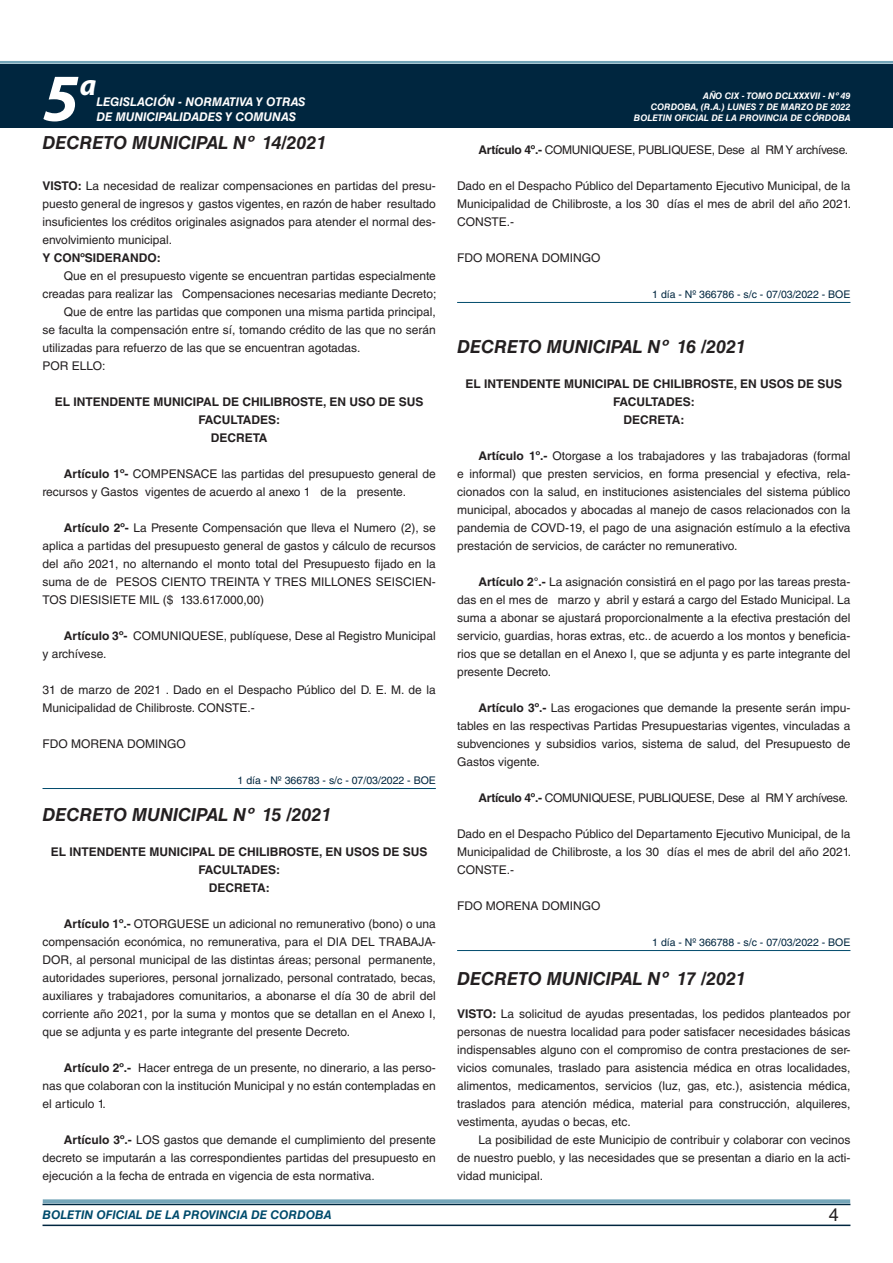
<style>
.page{position:relative;width:893px;height:1263px;background:#fff}
.page>*{position:absolute;margin:0;border:0;box-sizing:border-box;transform-origin:0 0}
.t1{font:italic 700 67.5px "Myriad Pro";color:#fff}
.t2{font:italic 700 30px "Myriad Pro";color:#fff}
.NOMBRE_DE_MINISTERIO{font:italic 700 18px "Helvetica LT Std";color:#231f20}
.t3{font:18px "Helvetica LT Std";color:#231f20}
.TEXTO_BASE{font:12px/18px "Helvetica LT Std";color:#231f20;text-align:justify}
.RESUELVE{font:700 12px/18px "Helvetica LT Std";color:#231f20;text-align:center}
.TEXTO_BASE-2{font:12px "Helvetica LT Std";letter-spacing:-.025em;color:#231f20}
.t4{font:italic 700 12px "Helvetica LT Std";color:#fff}
.t5{font:italic 700 12px "Helvetica LT Std";color:#004b6c}
.TEXTO_BASE-3{font:700 12px "Helvetica LT Std";color:#231f20}
.FECHA_DE_VENCIMIENTO{font:10.5px "Helvetica LT Std";color:#00263f}
.t6{font:italic 700 9px/10.8px "Helvetica LT Std";color:#fff;text-align:right}
.s1{font-weight:700}
</style>
<div class="page">
<div style="left:0;top:61px;width:893px;height:6px;background:#fff;opacity:.75"></div>
<div style="left:0;top:64px;width:893px;height:64px;background:#00263f"></div>
<hr style="left:43px;top:1224px;width:807px;height:2px;background:#00263f">
<div style="left:42px;top:1198px;width:809px;height:8px;background:#fff;opacity:.75"></div>
<hr style="left:43px;top:788px;width:393px;height:1px;background:#004b6c">
<hr style="left:457px;top:302px;width:393px;height:1px;background:#004b6c">
<hr style="left:457px;top:950px;width:393px;height:1px;background:#004b6c">
<h1 class="t1" style="left:43px;top:54px;width:38px">5</h1>
<h2 class="t2" style="left:80px;top:66px;width:18px">a</h2>
<p class="t4" style="left:96px;top:95px;width:211px">LEGISLACIÓN - NORMATIVA Y OTRAS</p>
<p class="t4" style="left:96px;top:109px;width:201px">DE MUNICIPALIDADES Y COMUNAS</p>
<p class="NOMBRE_DE_MINISTERIO" style="left:43px;top:132px;width:286px">DECRETO MUNICIPAL Nº 14/2021</p>
<p class="TEXTO_BASE" style="left:43px;top:177px;width:395px"><span class="s1">VISTO:</span> La necesidad de realizar compensaciones en partidas del presu&shy;puesto general de ingresos y gastos vigentes, en razón de haber resultado insuficientes los créditos originales asignados para atender el normal des&shy;envolvimiento municipal.</p>
<p class="TEXTO_BASE-3" style="left:43px;top:250px;width:120px">Y CONºSIDERANDO:</p>
<p class="TEXTO_BASE" style="left:43px;top:267px;width:395px;text-align:right">Que en el presupuesto vigente se encuentran partidas especialmente creadas para realizar las Compensaciones necesarias mediante Decreto;</p>
<p class="TEXTO_BASE" style="left:43px;top:303px;width:395px;text-indent:21px">Que de entre las partidas que componen una misma partida principal, se faculta la compensación entre sí, tomando crédito de las que no serán utilizadas para refuerzo de las que se encuentran agotadas.</p>
<p class="TEXTO_BASE" style="left:43px;top:357px;width:64px">POR ELLO:</p>
<p class="RESUELVE" style="left:55px;top:392px;width:370px">EL INTENDENTE MUNICIPAL DE CHILIBROSTE, EN USO DE SUS<br>FACULTADES:</p>
<p class="RESUELVE" style="left:211px;top:428px;width:58px">DECRETA</p>
<p class="TEXTO_BASE" style="left:43px;top:465px;width:395px;text-indent:21px"><span class="s1">Artículo 1º-</span> COMPENSACE las partidas del presupuesto general de recursos y Gastos vigentes de acuerdo al anexo 1 de la presente.</p>
<p class="TEXTO_BASE" style="left:43px;top:519px;width:395px;text-indent:21px"><span class="s1">Artículo 2º-</span> La Presente Compensación que lleva el Numero (2), se aplica a partidas del presupuesto general de gastos y cálculo de recursos del año 2021, no alternando el monto total del Presupuesto fijado en la suma de de PESOS CIENTO TREINTA Y TRES MILLONES SEISCIEN-TOS DIESISIETE MIL ($ 133.617.000,00)</p>
<p class="TEXTO_BASE" style="left:43px;top:627px;width:395px;text-indent:21px"><span class="s1">Artículo 3º-</span> COMUNIQUESE, publíquese, Dese al Registro Municipal y archívese.</p>
<p class="TEXTO_BASE" style="left:43px;top:681px;width:395px">31 de marzo de 2021 . Dado en el Despacho Público del D. E. M. de la<br>Municipalidad de Chilibroste. CONSTE.-</p>
<p class="TEXTO_BASE" style="left:43px;top:735px;width:145px">FDO MORENA DOMINGO</p>
<p class="FECHA_DE_VENCIMIENTO" style="left:238px;top:774px;width:200px">1 día - Nº 366783 - s/c - 07/03/2022 - BOE</p>
<p class="NOMBRE_DE_MINISTERIO" style="left:43px;top:804px;width:291px">DECRETO MUNICIPAL Nº 15 /2021</p>
<p class="RESUELVE" style="left:51px;top:842px;width:378px">EL INTENDENTE MUNICIPAL DE CHILIBROSTE, EN USOS DE SUS<br>FACULTADES:</p>
<p class="RESUELVE" style="left:209px;top:878px;width:62px">DECRETA:</p>
<p class="TEXTO_BASE" style="left:43px;top:915px;width:395px;text-indent:21px"><span class="s1">Artículo 1º.-</span> OTORGUESE un adicional no remunerativo (bono) o una compensación económica, no remunerativa, para el DIA DEL TRABAJA-DOR, al personal municipal de las distintas áreas; personal permanente, autoridades superiores, personal jornalizado, personal contratado, becas, auxiliares y trabajadores comunitarios, a abonarse el día 30 de abril del corriente año 2021, por la suma y montos que se detallan en el Anexo I, que se adjunta y es parte integrante del presente Decreto.</p>
<p class="TEXTO_BASE" style="left:43px;top:1059px;width:395px;text-indent:21px"><span class="s1">Artículo 2º.-</span> Hacer entrega de un presente, no dinerario, a las perso&shy;nas que colaboran con la institución Municipal y no están contempladas en el articulo 1.</p>
<p class="TEXTO_BASE" style="left:43px;top:1131px;width:395px;text-indent:21px"><span class="s1">Artículo 3º.-</span> LOS gastos que demande el cumplimiento del presente decreto se imputarán a las correspondientes partidas del presupuesto en ejecución a la fecha de entrada en vigencia de esta normativa.</p>
<p class="t6" style="left:634px;top:91px;width:218px">AÑO CIX - TOMO DCLXXXVII - Nº 49<br>CORDOBA, (R.A.) LUNES 7 DE MARZO DE 2022<br>BOLETIN OFICIAL DE LA PROVINCIA DE CÓRDOBA</p>
<p class="TEXTO_BASE-2" style="left:478px;top:143px;width:371px"><span class="s1">Artículo 4º.-</span> COMUNIQUESE, PUBLIQUESE, Dese al RM Y archívese.</p>
<p class="TEXTO_BASE" style="left:457px;top:177px;width:395px">Dado en el Despacho Público del Departamento Ejecutivo Municipal, de la Municipalidad de Chilibroste, a los 30 días el mes de abril del año 2021.<br>CONSTE.-</p>
<p class="TEXTO_BASE" style="left:457px;top:249px;width:145px">FDO MORENA DOMINGO</p>
<p class="FECHA_DE_VENCIMIENTO" style="left:652px;top:288px;width:200px">1 día - Nº 366786 - s/c - 07/03/2022 - BOE</p>
<p class="NOMBRE_DE_MINISTERIO" style="left:457px;top:336px;width:291px">DECRETO MUNICIPAL Nº 16 /2021</p>
<p class="RESUELVE" style="left:465px;top:374px;width:378px">EL INTENDENTE MUNICIPAL DE CHILIBROSTE, EN USOS DE SUS<br>FACULTADES:</p>
<p class="RESUELVE" style="left:624px;top:410px;width:62px">DECRETA:</p>
<p class="TEXTO_BASE" style="left:457px;top:447px;width:395px;text-indent:21px"><span class="s1">Artículo 1º.-</span> Otorgase a los trabajadores y las trabajadoras (formal e informal) que presten servicios, en forma presencial y efectiva, rela&shy;cionados con la salud, en instituciones asistenciales del sistema público municipal, abocados y abocadas al manejo de casos relacionados con la pandemia de COVD-19, el pago de una asignación estímulo a la efectiva prestación de servicios, de carácter no remunerativo.</p>
<p class="TEXTO_BASE" style="left:457px;top:573px;width:395px;text-indent:21px"><span class="s1">Artículo 2°.-</span> La asignación consistirá en el pago por las tareas presta&shy;das en el mes de marzo y abril y estará a cargo del Estado Municipal. La suma a abonar se ajustará proporcionalmente a la efectiva prestación del servicio, guardias, horas extras, etc.. de acuerdo a los montos y beneficia&shy;rios que se detallan en el Anexo I, que se adjunta y es parte integrante del presente Decreto.</p>
<p class="TEXTO_BASE" style="left:457px;top:699px;width:395px;text-indent:21px"><span class="s1">Artículo 3º.-</span> Las erogaciones que demande la presente serán impu&shy;tables en las respectivas Partidas Presupuestarias vigentes, vinculadas a subvenciones y subsidios varios, sistema de salud, del Presupuesto de Gastos vigente.</p>
<p class="TEXTO_BASE-2" style="left:478px;top:791px;width:371px"><span class="s1">Artículo 4º.-</span> COMUNIQUESE, PUBLIQUESE, Dese al RM Y archívese.</p>
<p class="TEXTO_BASE" style="left:457px;top:825px;width:395px">Dado en el Despacho Público del Departamento Ejecutivo Municipal, de la Municipalidad de Chilibroste, a los 30 días el mes de abril del año 2021.<br>CONSTE.-</p>
<p class="TEXTO_BASE" style="left:457px;top:897px;width:145px">FDO MORENA DOMINGO</p>
<p class="FECHA_DE_VENCIMIENTO" style="left:652px;top:936px;width:200px">1 día - Nº 366788 - s/c - 07/03/2022 - BOE</p>
<p class="NOMBRE_DE_MINISTERIO" style="left:457px;top:967px;width:291px">DECRETO MUNICIPAL Nº 17 /2021</p>
<p class="TEXTO_BASE" style="left:457px;top:1005px;width:395px"><span class="s1">VISTO:</span> La solicitud de ayudas presentadas, los pedidos planteados por personas de nuestra localidad para poder satisfacer necesidades básicas indispensables alguno con el compromiso de contra prestaciones de ser&shy;vicios comunales, traslado para asistencia médica en otras localidades, alimentos, medicamentos, servicios (luz, gas, etc.), asistencia médica, traslados para atención médica, material para construcción, alquileres, vestimenta, ayudas o becas, etc.</p>
<p class="TEXTO_BASE" style="left:457px;top:1131px;width:395px;text-indent:21px">La posibilidad de este Municipio de contribuir y colaborar con vecinos de nuestro pueblo, y las necesidades que se presentan a diario en la acti&shy;vidad municipal.</p>
<p class="t5" style="left:43px;top:1208px;width:290px">BOLETIN OFICIAL DE LA PROVINCIA DE CORDOBA</p>
<h3 class="t3" style="left:829px;top:1204px;width:12px">4</h3>
</div>
